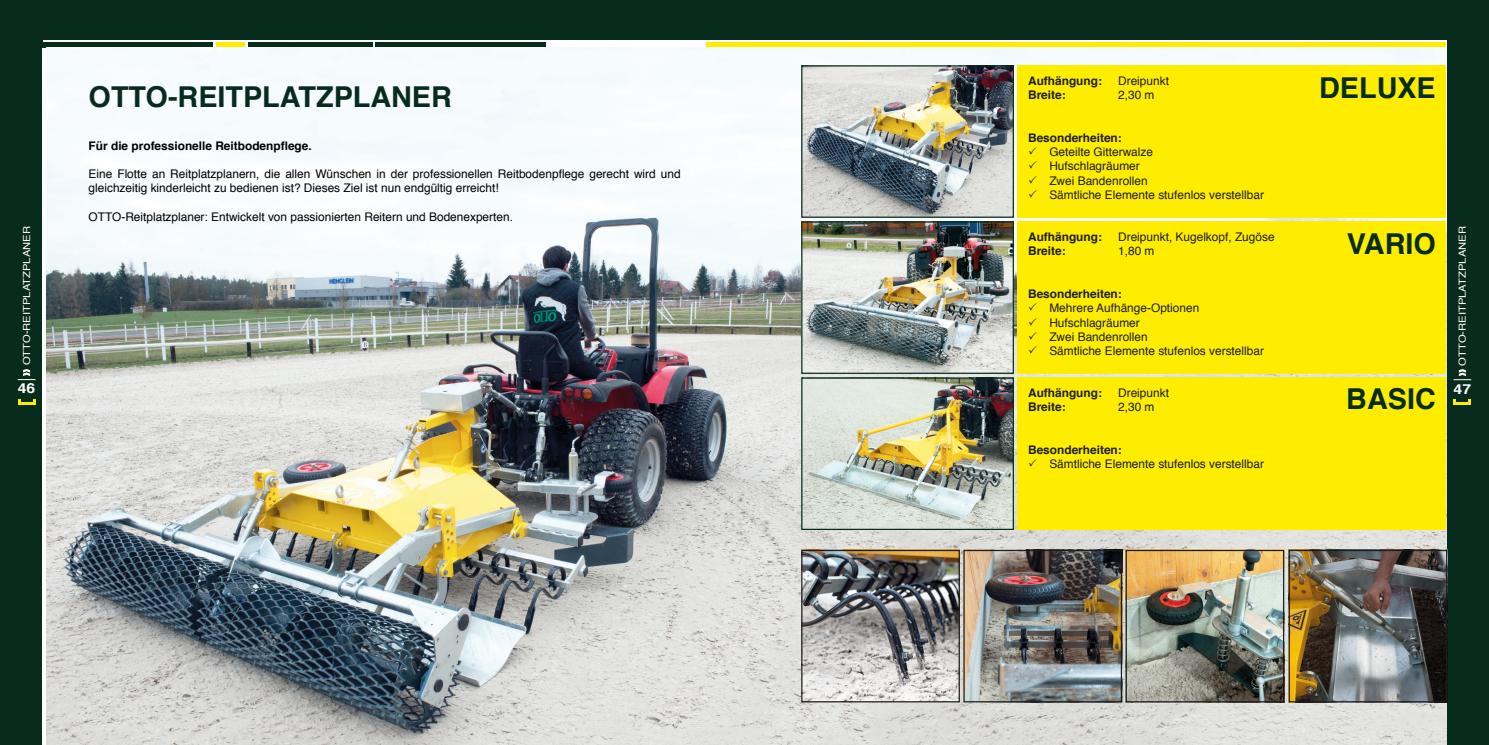
<style>
.page{position:relative;width:1489px;height:745px;background:#fff}
.page>*{position:absolute;margin:0;border:0;box-sizing:border-box;transform-origin:0 0}
.t1{font:700 28.75px "Helvetica";color:#072c1d}
.t2{font:700 13.75px "Helvetica";color:#fff;scale:1.15 1}
.t3{font:11.88px/14.2px "Helvetica";color:#1d1d1b}
.t4{font:11.88px/14.2px "Helvetica";color:#000}
.t5{font:700 11.88px "Helvetica";color:#1d1d1b}
.t6{font:700 11.88px "Helvetica";color:#000}
.t7{font:9.75px "Helvetica";color:#fff;scale:1.15 1}
</style>
<div class="page">
<div style="left:0;top:0;width:1488px;height:744px;background:#072c1d"></div>
<hr style="left:43px;top:48px;width:3px;height:696px;background:#fff">
<div style="left:216px;top:43px;width:28px;height:5px;background:#ffed00"></div>
<div style="left:705px;top:43px;width:39px;height:5px;background:#ffed00"></div>
<hr style="left:18px;top:401px;width:17px;height:3px;background:#ffed00">
<svg style="left:18px;top:369px;width:17px;height:11px"></svg>
<div style="left:744px;top:43px;width:702px;height:5px;background:#ffed00"></div>
<hr style="left:1453px;top:401px;width:17px;height:3px;background:#ffed00">
<svg style="left:1453px;top:369px;width:17px;height:11px"></svg>
<img style="left:46px;top:48px;width:1400px;height:696px">
<img style="left:803px;top:67px;width:208px;height:149px">
<div style="left:801px;top:65px;width:212px;height:153px;border:1px solid #072c1d"></div>
<div style="left:1017px;top:65px;width:429px;height:153px;background:#ffed00"></div>
<img style="left:803px;top:223px;width:208px;height:148px">
<div style="left:801px;top:221px;width:212px;height:152px;border:1px solid #072c1d"></div>
<div style="left:1017px;top:221px;width:429px;height:152px;background:#ffed00"></div>
<img style="left:803px;top:379px;width:208px;height:148px">
<div style="left:801px;top:377px;width:212px;height:152px;border:1px solid #072c1d"></div>
<div style="left:1017px;top:377px;width:429px;height:152px;background:#ffed00"></div>
<img style="left:803px;top:551px;width:154px;height:149px">
<div style="left:801px;top:549px;width:158px;height:153px;border:1px solid #1d1d1b"></div>
<img style="left:965px;top:551px;width:154px;height:149px">
<div style="left:963px;top:549px;width:158px;height:153px;border:1px solid #1d1d1b"></div>
<img style="left:1127px;top:551px;width:155px;height:149px">
<div style="left:1125px;top:549px;width:159px;height:153px;border:1px solid #1d1d1b"></div>
<img style="left:1290px;top:551px;width:155px;height:149px">
<div style="left:1288px;top:549px;width:159px;height:153px;border:1px solid #1d1d1b"></div>
<p class="t7" style="left:19px;top:365px;width:123px;rotate:-90deg">OTTO-REITPLATZPLANER</p>
<p class="t2" style="left:18px;top:377px;width:17px">46</p>
<h1 class="t1" style="left:89px;top:73px;width:365px">OTTO-REITPLATZPLANER</h1>
<p class="t6" style="left:89px;top:136px;width:225px">Für die professionelle Reitbodenpflege.</p>
<p class="t4" style="left:89px;top:167px;width:593px">Eine Flotte an Reitplatzplanern, die allen Wünschen in der professionellen Reitbodenpflege gerecht wird und gleichzeitig kinderleicht zu bedienen ist? Dieses Ziel ist nun endgültig erreicht!</p>
<p class="t4" style="left:89px;top:210px;width:426px">OTTO-Reitplatzplaner: Entwickelt von passionierten Reitern und Bodenexperten.</p>
<p class="t5" style="left:1028px;top:71px;width:75px">Aufhängung:</p>
<p class="t3" style="left:1118px;top:74px;width:52px">Dreipunkt</p>
<p class="t5" style="left:1028px;top:85px;width:39px">Breite:</p>
<p class="t3" style="left:1118px;top:88px;width:38px">2,30 m</p>
<p class="t5" style="left:1028px;top:128px;width:95px">Besonderheiten:</p>
<p class="t3" style="left:1049px;top:145px;width:216px">Geteilte Gitterwalze<br>Hufschlagräumer<br>Zwei Bandenrollen<br>Sämtliche Elemente stufenlos verstellbar</p>
<p class="t5" style="left:1028px;top:227px;width:75px">Aufhängung:</p>
<p class="t3" style="left:1118px;top:230px;width:158px">Dreipunkt, Kugelkopf, Zugöse</p>
<p class="t5" style="left:1028px;top:241px;width:39px">Breite:</p>
<p class="t3" style="left:1118px;top:244px;width:38px">1,80 m</p>
<p class="t5" style="left:1028px;top:284px;width:95px">Besonderheiten:</p>
<p class="t3" style="left:1049px;top:301px;width:216px">Mehrere Aufhänge-Optionen<br>Hufschlagräumer<br>Zwei Bandenrollen<br>Sämtliche Elemente stufenlos verstellbar</p>
<p class="t5" style="left:1028px;top:383px;width:75px">Aufhängung:</p>
<p class="t3" style="left:1118px;top:386px;width:52px">Dreipunkt</p>
<p class="t5" style="left:1028px;top:397px;width:39px">Breite:</p>
<p class="t3" style="left:1118px;top:400px;width:38px">2,30 m</p>
<p class="t5" style="left:1028px;top:440px;width:95px">Besonderheiten:</p>
<p class="t3" style="left:1049px;top:457px;width:216px">Sämtliche Elemente stufenlos verstellbar</p>
<h1 class="t1" style="left:1318px;top:64px;width:118px">DELUXE</h1>
<h1 class="t1" style="left:1346px;top:220px;width:90px">VARIO</h1>
<h1 class="t1" style="left:1346px;top:375px;width:91px">BASIC</h1>
<p class="t7" style="left:1454px;top:365px;width:123px;rotate:-90deg">OTTO-REITPLATZPLANER</p>
<p class="t2" style="left:1453px;top:377px;width:17px">47</p>
</div>
